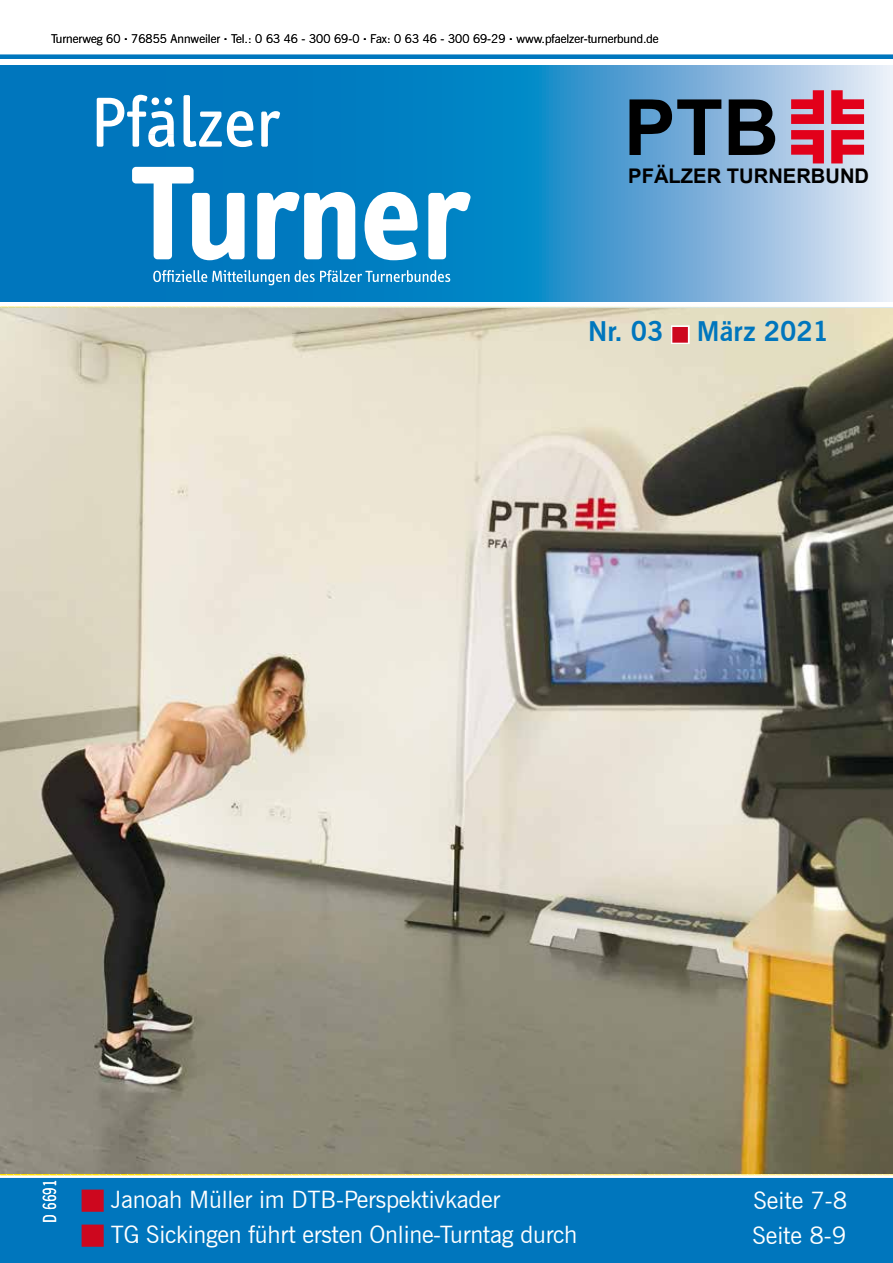
<style>
.page{position:relative;width:893px;height:1263px;background:#fff}
.page>*{position:absolute;margin:0;border:0;box-sizing:border-box;transform-origin:0 0}
.t1{font:700 77.55px "Arial";color:#000}
.t2{font:700 27px "News Gothic BT";color:#0076bd}
.t3{font:24px "News Gothic BT";letter-spacing:-.01em;color:#fff}
.t4{font:700 20.1px "Arial";color:#000}
.t5{font:condensed 18px "News Gothic BT";color:#fff}
.t6{font:300 12px "News Gothic BT";color:#000}
.s1{color:#fff}
.s2{color:#cd071e}
</style>
<div class="page">
<svg style="left:0;top:65px;width:893px;height:236px"></svg>
<svg style="left:97px;top:95px;width:78px;height:52px"></svg>
<svg style="left:184px;top:95px;width:69px;height:52px"></svg>
<svg style="left:261px;top:111px;width:19px;height:36px"></svg>
<svg style="left:132px;top:167px;width:113px;height:93px"></svg>
<svg style="left:257px;top:192px;width:98px;height:67px"></svg>
<svg style="left:365px;top:192px;width:53px;height:68px"></svg>
<svg style="left:428px;top:192px;width:43px;height:67px"></svg>
<div style="left:0;top:54px;width:893px;height:5px;background:#0076bd"></div>
<svg style="left:0;top:308px;width:893px;height:1px"></svg>
<svg style="left:153px;top:270px;width:297px;height:15px"></svg>
<svg style="left:791px;top:90px;width:33px;height:34px"></svg>
<svg style="left:831px;top:90px;width:33px;height:34px"></svg>
<svg style="left:831px;top:130px;width:33px;height:33px"></svg>
<svg style="left:791px;top:130px;width:33px;height:33px"></svg>
<div style="left:0;top:1178px;width:893px;height:85px;background:#0076bd"></div>
<img style="left:0;top:309px;width:893px;height:864px">
<p class="t6" style="left:51px;top:32px;width:609px">Turnerweg 60 <sup>.</sup> 76855 Annweiler <sup>.</sup> Tel.: 0 63 46 - 300 69-0 <sup>.</sup> Fax: 0 63 46 - 300 69-29 <sup>.</sup> www.pfaelzer-turnerbund.de</p>
<h1 class="t1" style="left:624px;top:77px;width:157px">PTB</h1>
<p class="t4" style="left:628px;top:163px;width:242px">PFÄLZER TURNERBUND</p>
<p class="t2" style="left:588px;top:315px;width:242px">Nr. 03 <span class="s1">■</span> März 2021</p>
<p class="t5" style="left:39px;top:1223px;width:45px;rotate:-90deg">D 6691</p>
<p class="t3" style="left:81px;top:1185px;width:421px"><span class="s2">■</span> Janoah Müller im DTB-Perspektivkader</p>
<p class="t3" style="left:753px;top:1186px;width:95px">Seite 7-8</p>
<p class="t3" style="left:81px;top:1220px;width:498px"><span class="s2">■</span> TG Sickingen führt ersten Online-Turntag durch</p>
<p class="t3" style="left:752px;top:1221px;width:95px">Seite 8-9</p>
</div>
